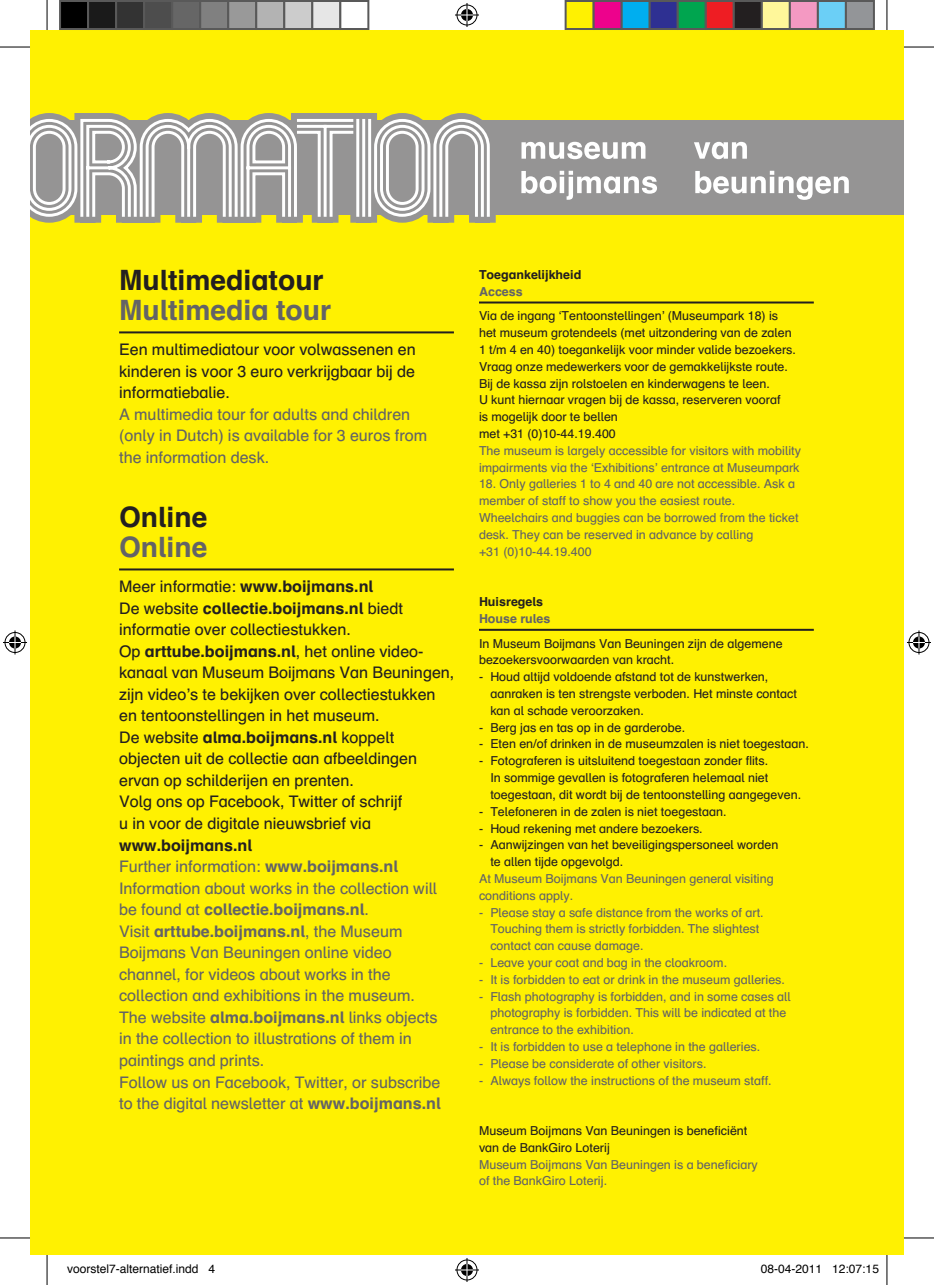
<style>
.page{position:relative;width:934px;height:1285px;background:#fff}
.page>*{position:absolute;margin:0;border:0;box-sizing:border-box;transform-origin:0 0}
.t1{font:700 28px "Schulbuch Nord";color:#231f20}
.t2{font:700 28px "Schulbuch Nord";color:#636366}
.t3{font:16px/21.6px "Schulbuch Nord";color:#636366}
.t4{font:16px/21.6px "Schulbuch Nord";color:#231f20;text-align:justify}
.t5{font:12.4px/16.8px "Schulbuch Nord";color:#231f20}
.t6{font:12.4px/16.8px "Schulbuch Nord";color:#636366}
.t7{font:700 12.4px "Schulbuch Nord";color:#231f20}
.t8{font:700 12.4px "Schulbuch Nord";color:#636366}
.t9{font:12px "Helvetica";color:#000}
.s1{font-weight:700}
.s2{font-weight:700;color:#231f20}
</style>
<div class="page">
<div style="left:30px;top:30px;width:873px;height:1225px;background:#fff101"></div>
<hr style="left:119px;top:331px;width:334px;height:2px;background:#231f20">
<hr style="left:119px;top:568px;width:334px;height:2px;background:#231f20">
<hr style="left:479px;top:301px;width:334px;height:2px;background:#231f20">
<hr style="left:479px;top:629px;width:334px;height:2px;background:#231f20">
<svg style="left:32px;top:215px;width:464px;height:8px"></svg>
<div style="left:30px;top:120px;width:873px;height:95px;background:#959494"></div>
<svg style="left:30px;top:113px;width:461px;height:105px"></svg>
<svg style="left:521px;top:171px;width:327px;height:29px"></svg>
<svg style="left:521px;top:142px;width:225px;height:17px"></svg>
<hr style="left:0;top:47px;width:30px;height:1px;background:#000">
<hr style="left:903px;top:47px;width:30px;height:1px;background:#000">
<hr style="left:0;top:1237px;width:30px;height:1px;background:#000">
<hr style="left:903px;top:1237px;width:30px;height:1px;background:#000">
<hr style="left:47px;top:0;width:1px;height:30px;background:#000">
<hr style="left:47px;top:1255px;width:1px;height:30px;background:#000">
<hr style="left:886px;top:0;width:1px;height:30px;background:#000">
<hr style="left:886px;top:1255px;width:1px;height:30px;background:#000">
<svg style="left:455px;top:3px;width:24px;height:24px"></svg>
<svg style="left:455px;top:1258px;width:24px;height:24px"></svg>
<svg style="left:3px;top:630px;width:24px;height:24px"></svg>
<svg style="left:907px;top:630px;width:23px;height:24px"></svg>
<div style="left:60px;top:1px;width:28px;height:28px;background:#000"></div>
<div style="left:59px;top:0;width:30px;height:30px;border:2px solid #595959"></div>
<div style="left:88px;top:1px;width:28px;height:28px;background:#1a1a1a"></div>
<div style="left:87px;top:0;width:30px;height:30px;border:2px solid #595959"></div>
<div style="left:116px;top:1px;width:28px;height:28px;background:#333"></div>
<div style="left:115px;top:0;width:30px;height:30px;border:2px solid #595959"></div>
<div style="left:144px;top:1px;width:28px;height:28px;background:#4d4d4d"></div>
<div style="left:143px;top:0;width:30px;height:30px;border:2px solid #595959"></div>
<div style="left:172px;top:1px;width:28px;height:28px;background:#666"></div>
<div style="left:171px;top:0;width:30px;height:30px;border:2px solid #595959"></div>
<div style="left:200px;top:1px;width:28px;height:28px;background:#808080"></div>
<div style="left:199px;top:0;width:30px;height:30px;border:2px solid #595959"></div>
<div style="left:228px;top:1px;width:28px;height:28px;background:#999"></div>
<div style="left:227px;top:0;width:30px;height:30px;border:2px solid #595959"></div>
<div style="left:256px;top:1px;width:28px;height:28px;background:#b3b3b3"></div>
<div style="left:255px;top:0;width:30px;height:30px;border:2px solid #595959"></div>
<div style="left:284px;top:1px;width:28px;height:28px;background:#ccc"></div>
<div style="left:283px;top:0;width:30px;height:30px;border:2px solid #595959"></div>
<div style="left:312px;top:1px;width:28px;height:28px;background:#e6e6e6"></div>
<div style="left:311px;top:0;width:30px;height:30px;border:2px solid #595959"></div>
<div style="left:339px;top:0;width:30px;height:30px;border:2px solid #595959"></div>
<div style="left:565px;top:1px;width:28px;height:28px;background:#fff101"></div>
<div style="left:564px;top:0;width:30px;height:30px;border:2px solid #595959"></div>
<div style="left:593px;top:1px;width:28px;height:28px;background:#ed028c"></div>
<div style="left:592px;top:0;width:30px;height:30px;border:2px solid #595959"></div>
<div style="left:621px;top:1px;width:28px;height:28px;background:#00aeef"></div>
<div style="left:620px;top:0;width:30px;height:30px;border:2px solid #595959"></div>
<div style="left:649px;top:1px;width:28px;height:28px;background:#2e3092"></div>
<div style="left:648px;top:0;width:30px;height:30px;border:2px solid #595959"></div>
<div style="left:677px;top:1px;width:28px;height:28px;background:#00a54f"></div>
<div style="left:676px;top:0;width:30px;height:30px;border:2px solid #595959"></div>
<div style="left:705px;top:1px;width:28px;height:28px;background:#ee1d23"></div>
<div style="left:704px;top:0;width:30px;height:30px;border:2px solid #595959"></div>
<div style="left:733px;top:1px;width:28px;height:28px;background:#231f20"></div>
<div style="left:732px;top:0;width:30px;height:30px;border:2px solid #595959"></div>
<div style="left:761px;top:1px;width:28px;height:28px;background:#fff79a"></div>
<div style="left:760px;top:0;width:30px;height:30px;border:2px solid #595959"></div>
<div style="left:789px;top:1px;width:28px;height:28px;background:#f499c2"></div>
<div style="left:788px;top:0;width:30px;height:30px;border:2px solid #595959"></div>
<div style="left:817px;top:1px;width:28px;height:28px;background:#6bcff6"></div>
<div style="left:816px;top:0;width:30px;height:30px;border:2px solid #595959"></div>
<div style="left:845px;top:1px;width:28px;height:28px;background:#939598"></div>
<div style="left:844px;top:0;width:30px;height:30px;border:2px solid #595959"></div>
<h1 class="t1" style="left:119px;top:262px;width:206px">Multimediatour</h1>
<h1 class="t2" style="left:119px;top:292px;width:213px">Multimedia tour</h1>
<p class="t4" style="left:119px;top:338px;width:298px">Een multimediatour voor volwassenen en kinderen is voor 3 euro verkrijgbaar bij de informatiebalie.</p>
<p class="t3" style="left:119px;top:403px;width:309px">A multimedia tour for adults and children (only in Dutch) is available for 3 euros from the information desk.</p>
<h1 class="t1" style="left:119px;top:499px;width:90px">Online</h1>
<h1 class="t2" style="left:119px;top:529px;width:90px">Online</h1>
<p class="t4" style="left:119px;top:575px;width:336px;text-align:left">Meer informatie: <span class="s1">www.boijmans.nl<br></span>De website <span class="s1">collectie.boijmans.nl</span> biedt informatie over collectiestukken.<br>Op <span class="s1">arttube.boijmans.nl</span>, het online video&shy;kanaal van Museum Boijmans Van Beuningen, zijn video’s te bekijken over collectiestukken en tentoonstellingen in het museum.<br>De website <span class="s1">alma.boijmans.nl</span> koppelt objecten uit de collectie aan afbeeldingen ervan op schilderijen en prenten.<br>Volg ons op Facebook, Twitter of schrijf<br>u in voor de digitale nieuwsbrief via</p>
<p class="t3" style="left:119px;top:833px;width:323px"><span class="s2">www.boijmans.nl<br></span>Further information: <span class="s1">www.boijmans.nl </span>Information about works in the collection will be found at <span class="s1">collectie.boijmans.nl</span>.<br>Visit <span class="s1">arttube.boijmans.nl</span>, the Museum Boijmans Van Beuningen online video channel, for videos about works in the collection and exhibitions in the museum.<br>The website <span class="s1">alma.boijmans.nl</span> links objects in the collection to illustrations of them in paintings and prints.<br>Follow us on Facebook, Twitter, or subscribe to the digital newsletter at <span class="s1">www.boijmans.nl</span></p>
<p class="t7" style="left:479px;top:266px;width:104px">Toegankelijkheid</p>
<p class="t8" style="left:479px;top:283px;width:45px">Access</p>
<p class="t5" style="left:479px;top:307px;width:318px">Via de ingang ‘Tentoonstellingen’ (Museumpark 18) is het museum grotendeels (met uitzondering van de zalen 1 t/m 4 en 40) toegankelijk voor minder valide bezoekers.<br>Vraag onze medewerkers voor de gemakkelijkste route.<br>Bij de kassa zijn rolstoelen en kinderwagens te leen.<br>U kunt hiernaar vragen bij de kassa, reserveren vooraf<br>is mogelijk door te bellen<br>met +31 (0)10-44.19.400</p>
<p class="t6" style="left:479px;top:442px;width:323px">The museum is largely accessible for visitors with mobility impairments via the ‘Exhibitions’ entrance at Museumpark</p>
<p class="t6" style="left:479px;top:475px;width:321px">18. Only galleries 1 to 4 and 40 are not accessible. Ask a member of staff to show you the easiest route.<br>Wheelchairs and buggies can be borrowed from the ticket desk. They can be reserved in advance by calling<br>+31 (0)10-44.19.400</p>
<p class="t7" style="left:479px;top:594px;width:66px">Huisregels</p>
<p class="t8" style="left:479px;top:610px;width:73px">House rules</p>
<p class="t5" style="left:479px;top:634px;width:305px">In Museum Boijmans Van Beuningen zijn de algemene bezoekersvoorwaarden van kracht.</p>
<p class="t5" style="left:490px;top:668px;width:308px;text-indent:-11px">- Houd altijd voldoende afstand tot de kunstwerken, aanraken is ten strengste verboden. Het minste contact kan al schade veroorzaken.</p>
<p class="t5" style="left:479px;top:718px;width:207px">- Berg jas en tas op in de garderobe.</p>
<p class="t5" style="left:479px;top:735px;width:331px">- Eten en/of drinken in de museumzalen is niet toegestaan.</p>
<p class="t5" style="left:490px;top:752px;width:312px;text-indent:-11px">- Fotograferen is uitsluitend toegestaan zonder flits.<br>In sommige gevallen is fotograferen helemaal niet toegestaan, dit wordt bij de tentoonstelling aangegeven.</p>
<p class="t5" style="left:479px;top:802px;width:249px">- Telefoneren in de zalen is niet toegestaan.</p>
<p class="t5" style="left:479px;top:819px;width:225px">- Houd rekening met andere bezoekers.</p>
<p class="t5" style="left:490px;top:836px;width:289px;text-indent:-11px">- Aanwijzingen van het beveiligingspersoneel worden te allen tijde opgevolgd.</p>
<p class="t6" style="left:479px;top:870px;width:296px">At Museum Boijmans Van Beuningen general visiting conditions apply.</p>
<p class="t6" style="left:490px;top:903px;width:275px;text-indent:-11px">- Please stay a safe distance from the works of art.<br>Touching them is strictly forbidden. The slightest contact can cause damage.</p>
<p class="t6" style="left:479px;top:954px;width:249px">- Leave your coat and bag in the cloakroom.</p>
<p class="t6" style="left:479px;top:970px;width:307px">- It is forbidden to eat or drink in the museum galleries.</p>
<p class="t6" style="left:490px;top:987px;width:302px;text-indent:-11px">- Flash photography is forbidden, and in some cases all photography is forbidden. This will be indicated at the entrance to the exhibition.</p>
<p class="t6" style="left:479px;top:1038px;width:283px">- It is forbidden to use a telephone in the galleries.</p>
<p class="t6" style="left:479px;top:1054px;width:229px">- Please be considerate of other visitors.</p>
<p class="t6" style="left:479px;top:1071px;width:294px">- Always follow the instructions of the museum staff.</p>
<p class="t5" style="left:479px;top:1122px;width:270px">Museum Boijmans Van Beuningen is beneficiënt van de BankGiro Loterij</p>
<p class="t6" style="left:479px;top:1155px;width:280px">Museum Boijmans Van Beuningen is a beneficiary of the BankGiro Loterij.</p>
<p class="t9" style="left:67px;top:1259px;width:150px">voorstel7-alternatief.indd 4</p>
<p class="t9" style="left:760px;top:1259px;width:120px">08-04-2011 12:07:15</p>
</div>
